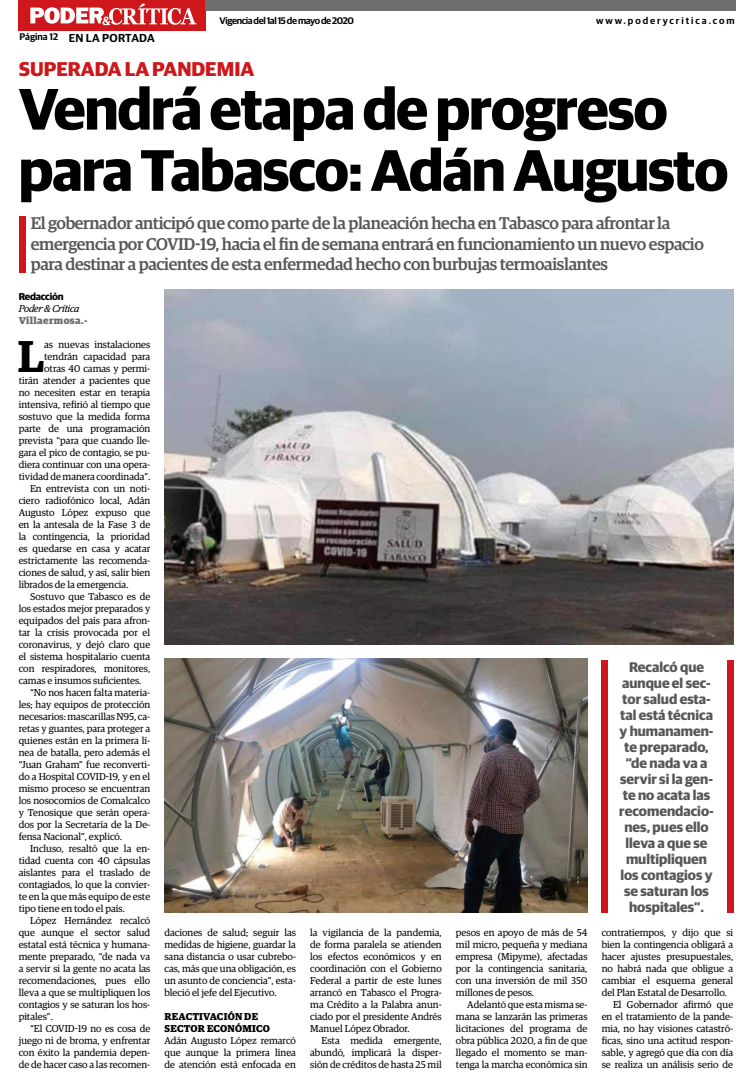
<style>
.page{position:relative;width:752px;height:1083px;background:#fff}
.page>*{position:absolute;margin:0;border:0;box-sizing:border-box;transform-origin:0 0}
.t1{font:700 58.6px/61.2px "Guardian Sans";letter-spacing:-.02em;color:#000}
.t2{font:600 44.6px "Guardian Egyp";color:#000}
.t3{font:700 20px "Guardian Sans";color:#cd171a}
.t4{font:500 17px/20.4px "Guardian Egyp";letter-spacing:-.02em;color:#575756}
.t5{font:700 14px/16px "Guardian Sans";color:#575756;text-align:center}
.t6{font:600 11.6px "Guardian Sans";letter-spacing:.02em;color:#000}
.t7{font:10px/12px "Guardian Egyp";color:#000;text-align:justify}
.t8{font:italic 10px/12px "Guardian Egyp";letter-spacing:-.02em;color:#000}
.t9{font:600 9.6px "Guardian Sans";letter-spacing:-.04em;color:#000}
.t10{font:600 9.6px "Guardian Sans";letter-spacing:.2em;color:#000}
.t11{font:600 9.6px "Guardian Sans";letter-spacing:-.01em;color:#000}
.s1{font-family:"Guardian Sans";font-weight:700;font-style:normal}
.s2{font-weight:900;font-style:normal;color:#706f6f}
.s3{font-weight:700}
</style>
<div class="page">
<div style="left:18px;top:0;width:187px;height:31px;background:#cd171a"></div>
<div style="left:205px;top:0;width:530px;height:11px;background:#706f6f"></div>
<svg style="left:30px;top:3px;width:166px;height:22px"></svg>
<div style="left:20px;top:217px;width:6px;height:56px;background:#cd171a"></div>
<img style="left:164px;top:290px;width:568px;height:355px">
<img style="left:164px;top:658px;width:423px;height:254px">
<div style="left:601px;top:660px;width:6px;height:252px;background:#cd171a"></div>
<div style="left:726px;top:660px;width:6px;height:252px;background:#cd171a"></div>
<p class="t9" style="left:219px;top:14px;width:136px">Vigencia del 1al 15 de mayo de 2020</p>
<p class="t10" style="left:595px;top:14px;width:140px">www.poderycritica.com</p>
<p class="t11" style="left:20px;top:30px;width:40px">Página 12</p>
<p class="t6" style="left:69px;top:29px;width:87px">EN LA PORTADA</p>
<p class="t3" style="left:19px;top:54px;width:236px">SUPERADA LA PANDEMIA</p>
<p class="t1" style="left:19px;top:73px;width:710px">Vendrá etapa de progreso para Tabasco: Adán Augusto</p>
<p class="t4" style="left:31px;top:212px;width:674px">El gobernador anticipó que como parte de la planeación hecha en Tabasco para afrontar la emergencia por COVID-19, hacia el fin de semana entrará en funcionamiento un nuevo espacio para destinar a pacientes de esta enfermedad hecho con burbujas termoaislantes</p>
<p class="t8" style="left:19px;top:290px;width:70px"><span class="s1">Redacción<br></span>Poder &amp; Crítica<br><span class="s2">Villaermosa.-</span></p>
<p class="t2" style="left:18px;top:323px;width:28px">L</p>
<p class="t7" style="left:44px;top:338px;width:107px">as nuevas instalaciones</p>
<p class="t7" style="left:44px;top:350px;width:107px">tendrán capacidad para</p>
<p class="t7" style="left:44px;top:362px;width:107px">otras 40 camas y permi-</p>
<p class="t7" style="left:19px;top:374px;width:133px">tirán atender a pacientes que</p>
<p class="t7" style="left:19px;top:386px;width:133px">no necesiten estar en terapia</p>
<p class="t7" style="left:19px;top:398px;width:133px">intensiva, refirió al tiempo que</p>
<p class="t7" style="left:19px;top:410px;width:133px">sostuvo que la medida forma</p>
<p class="t7" style="left:19px;top:422px;width:133px">parte de una programación</p>
<p class="t7" style="left:19px;top:434px;width:133px">prevista “para que cuando lle-</p>
<p class="t7" style="left:19px;top:446px;width:133px">gara el pico de contagio, se pu-</p>
<p class="t7" style="left:19px;top:458px;width:133px">diera continuar con una opera-</p>
<p class="t7" style="left:19px;top:470px;width:133px">tividad de manera coordinada”.</p>
<p class="t7" style="left:30px;top:482px;width:122px">En entrevista con un noti-</p>
<p class="t7" style="left:19px;top:494px;width:133px">ciero radiofónico local, Adán</p>
<p class="t7" style="left:19px;top:506px;width:133px">Augusto López expuso que</p>
<p class="t7" style="left:19px;top:518px;width:133px">en la antesala de la Fase 3 de</p>
<p class="t7" style="left:19px;top:530px;width:133px">la contingencia, la prioridad</p>
<p class="t7" style="left:19px;top:542px;width:133px">es quedarse en casa y acatar</p>
<p class="t7" style="left:19px;top:554px;width:133px">estrictamente las recomenda-</p>
<p class="t7" style="left:19px;top:566px;width:133px">ciones de salud, y así, salir bien</p>
<p class="t7" style="left:19px;top:578px;width:111px">librados de la emergencia.</p>
<p class="t7" style="left:30px;top:590px;width:122px">Sostuvo que Tabasco es de</p>
<p class="t7" style="left:19px;top:602px;width:133px">los estados mejor preparados y</p>
<p class="t7" style="left:19px;top:614px;width:133px">equipados del país para afron-</p>
<p class="t7" style="left:19px;top:626px;width:133px">tar la crisis provocada por el</p>
<p class="t7" style="left:19px;top:638px;width:133px">coronavirus, y dejó claro que</p>
<p class="t7" style="left:19px;top:650px;width:133px">el sistema hospitalario cuenta</p>
<p class="t7" style="left:19px;top:662px;width:133px">con respiradores, monitores,</p>
<p class="t7" style="left:19px;top:674px;width:124px">camas e insumos suficientes.</p>
<p class="t7" style="left:30px;top:686px;width:122px">“No nos hacen falta materia-</p>
<p class="t7" style="left:19px;top:698px;width:133px">les; hay equipos de protección</p>
<p class="t7" style="left:19px;top:710px;width:133px">necesarios: mascarillas N95, ca-</p>
<p class="t7" style="left:19px;top:722px;width:133px">retas y guantes, para proteger a</p>
<p class="t7" style="left:19px;top:734px;width:133px">quienes están en la primera lí-</p>
<p class="t7" style="left:19px;top:746px;width:133px">nea de batalla, pero además el</p>
<p class="t7" style="left:19px;top:758px;width:133px">“Juan Graham” fue reconverti-</p>
<p class="t7" style="left:19px;top:770px;width:133px">do a Hospital COVID-19, y en el</p>
<p class="t7" style="left:19px;top:782px;width:133px">mismo proceso se encuentran</p>
<p class="t7" style="left:19px;top:794px;width:133px">los nosocomios de Comalcalco</p>
<p class="t7" style="left:19px;top:806px;width:133px">y Tenosique que serán opera-</p>
<p class="t7" style="left:19px;top:818px;width:133px">dos por la Secretaría de la De-</p>
<p class="t7" style="left:19px;top:830px;width:105px">fensa Nacional”, explicó.</p>
<p class="t7" style="left:30px;top:842px;width:122px">Incluso, resaltó que la en-</p>
<p class="t7" style="left:19px;top:854px;width:133px">tidad cuenta con 40 cápsulas</p>
<p class="t7" style="left:19px;top:866px;width:133px">aislantes para el traslado de</p>
<p class="t7" style="left:19px;top:878px;width:133px">contagiados, lo que la convier-</p>
<p class="t7" style="left:19px;top:890px;width:133px">te en la que más equipo de este</p>
<p class="t7" style="left:19px;top:902px;width:108px">tipo tiene en todo el país.</p>
<p class="t7" style="left:30px;top:914px;width:122px">López Hernández recalcó</p>
<p class="t7" style="left:19px;top:926px;width:133px">que aunque el sector salud</p>
<p class="t7" style="left:19px;top:938px;width:133px">estatal está técnica y humana-</p>
<p class="t7" style="left:19px;top:950px;width:133px">mente preparado, “de nada va</p>
<p class="t7" style="left:19px;top:962px;width:133px">a servir si la gente no acata las</p>
<p class="t7" style="left:19px;top:974px;width:133px">recomendaciones, pues ello</p>
<p class="t7" style="left:19px;top:986px;width:133px">lleva a que se multipliquen los</p>
<p class="t7" style="left:19px;top:998px;width:133px">contagios y se saturan los hos-</p>
<p class="t7" style="left:19px;top:1010px;width:36px">pitales”.</p>
<p class="t7" style="left:30px;top:1022px;width:122px">“El COVID-19 no es cosa de</p>
<p class="t7" style="left:19px;top:1034px;width:133px">juego ni de broma, y enfrentar</p>
<p class="t7" style="left:19px;top:1046px;width:133px">con éxito la pandemia depen-</p>
<p class="t7" style="left:19px;top:1058px;width:133px">de de hacer caso a las recomen-</p>
<p class="t5" style="left:619px;top:657px;width:96px">Recalcó que aunque el sec&shy;tor salud esta&shy;tal está técnica y humanamen&shy;te preparado, “de nada va a servir si la gen&shy;te no acata las recomendacio&shy;nes, pues ello lleva a que se multipliquen los contagios y se saturan los hospitales”.</p>
<p class="t7" style="left:601px;top:926px;width:133px">contratiempos, y dijo que si</p>
<p class="t7" style="left:601px;top:938px;width:133px">bien la contingencia obligará a</p>
<p class="t7" style="left:601px;top:950px;width:133px">hacer ajustes presupuestales,</p>
<p class="t7" style="left:601px;top:962px;width:133px">no habrá nada que obligue a</p>
<p class="t7" style="left:601px;top:974px;width:133px">cambiar el esquema general</p>
<p class="t7" style="left:601px;top:986px;width:126px">del Plan Estatal de Desarrollo.</p>
<p class="t7" style="left:612px;top:998px;width:122px">El Gobernador afirmó que</p>
<p class="t7" style="left:601px;top:1010px;width:133px">en el tratamiento de la pande-</p>
<p class="t7" style="left:601px;top:1022px;width:133px">mia, no hay visiones catastró-</p>
<p class="t7" style="left:601px;top:1034px;width:133px">ficas, sino una actitud respon-</p>
<p class="t7" style="left:601px;top:1046px;width:133px">sable, y agregó que día con día</p>
<p class="t7" style="left:601px;top:1058px;width:133px">se realiza un análisis serio de</p>
<p class="t7" style="left:310px;top:926px;width:133px">la vigilancia de la pandemia,</p>
<p class="t7" style="left:310px;top:938px;width:133px">de forma paralela se atienden</p>
<p class="t7" style="left:310px;top:950px;width:133px">los efectos económicos y en</p>
<p class="t7" style="left:310px;top:962px;width:133px">coordinación con el Gobierno</p>
<p class="t7" style="left:310px;top:974px;width:133px">Federal a partir de este lunes</p>
<p class="t7" style="left:310px;top:986px;width:133px">arrancó en Tabasco el Progra-</p>
<p class="t7" style="left:310px;top:998px;width:133px">ma Crédito a la Palabra anun-</p>
<p class="t7" style="left:310px;top:1010px;width:133px">ciado por el presidente Andrés</p>
<p class="t7" style="left:310px;top:1022px;width:101px">Manuel López Obrador.</p>
<p class="t7" style="left:321px;top:1034px;width:122px">Esta medida emergente,</p>
<p class="t7" style="left:310px;top:1046px;width:133px">abundó, implicará la disper-</p>
<p class="t7" style="left:310px;top:1058px;width:133px">sión de créditos de hasta 25 mil</p>
<p class="t7" style="left:455px;top:926px;width:133px">pesos en apoyo de más de 54</p>
<p class="t7" style="left:455px;top:938px;width:133px">mil micro, pequeña y mediana</p>
<p class="t7" style="left:455px;top:950px;width:133px">empresa (Mipyme), afectadas</p>
<p class="t7" style="left:455px;top:962px;width:133px">por la contingencia sanitaria,</p>
<p class="t7" style="left:455px;top:974px;width:133px">con una inversión de mil 350</p>
<p class="t7" style="left:455px;top:986px;width:80px">millones de pesos.</p>
<p class="t7" style="left:467px;top:998px;width:122px">Adelantó que esta misma se-</p>
<p class="t7" style="left:455px;top:1010px;width:133px">mana se lanzarán las primeras</p>
<p class="t7" style="left:455px;top:1022px;width:133px">licitaciones del programa de</p>
<p class="t7" style="left:455px;top:1034px;width:133px">obra pública 2020, a fin de que</p>
<p class="t7" style="left:455px;top:1046px;width:133px">llegado el momento se man-</p>
<p class="t7" style="left:455px;top:1058px;width:133px">tenga la marcha económica sin</p>
<p class="t7" style="left:164px;top:926px;width:133px">daciones de salud; seguir las medidas de higiene, guardar la sana distancia o usar cubrebo&shy;cas, más que una obligación, es un asunto de conciencia”, esta&shy;bleció el jefe del Ejecutivo.</p>
<p class="t7" style="left:164px;top:1010px;width:133px;text-align:left"><span class="s3">REACTIVACIÓN DE<br>SECTOR ECONÓMICO<br></span>Adán Augusto López remarcó que aunque la primera línea de atención está enfocada en</p>
</div>
